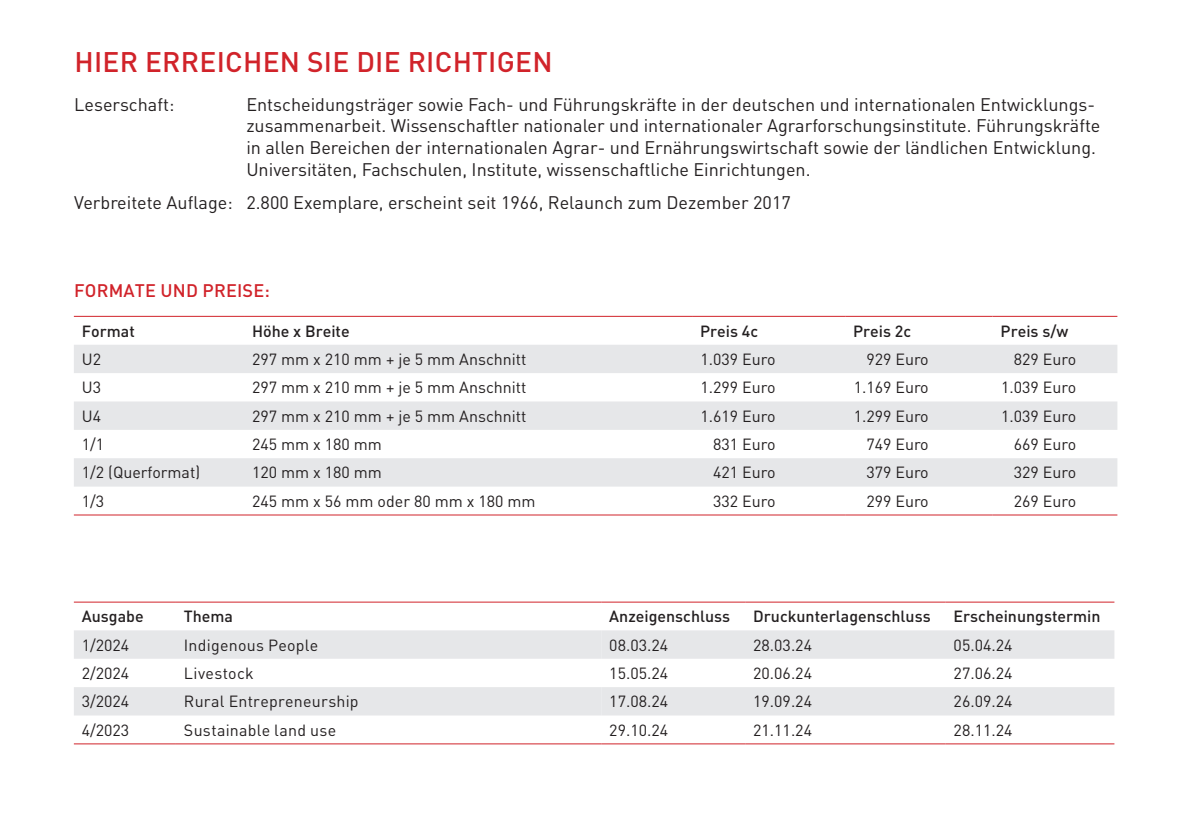
<style>
.page{position:relative;width:1191px;height:840px;background:#fff}
.page>*{position:absolute;margin:0;border:0;box-sizing:border-box;transform-origin:0 0}
.Headline{font:500 28px "DIN Pro";letter-spacing:.01em;color:#d1232a}
.t1{font:18px/21.6px "DIN Pro";color:#231f20}
.Tabellentext{font:500 18px "DIN Pro";letter-spacing:.01em;color:#d1232a}
.Standa1{font:16px "DIN Pro";color:#231f20}
.Tabellentext-2{font:500 16px "DIN Pro";color:#231f20}
.Standa1-2{font:16px "DIN Pro";letter-spacing:.02em;color:#231f20}
.Standa1-3{font:16px "DIN Pro";letter-spacing:.025em;color:#231f20}
</style>
<div class="page">
<svg style="left:74px;top:345px;width:1043px;height:141px;fill:#e6e7e9"></svg>
<hr style="left:74px;top:315px;width:170px;height:1px;background:#d1232a">
<hr style="left:244px;top:315px;width:448px;height:1px;background:#d1232a">
<hr style="left:692px;top:315px;width:153px;height:1px;background:#d1232a">
<hr style="left:845px;top:315px;width:147px;height:1px;background:#d1232a">
<hr style="left:992px;top:315px;width:125px;height:1px;background:#d1232a">
<hr style="left:74px;top:514px;width:170px;height:1px;background:#d1232a">
<hr style="left:244px;top:514px;width:448px;height:1px;background:#d1232a">
<hr style="left:692px;top:514px;width:153px;height:1px;background:#d1232a">
<hr style="left:845px;top:514px;width:147px;height:1px;background:#d1232a">
<hr style="left:992px;top:514px;width:125px;height:1px;background:#d1232a">
<svg style="left:74px;top:630px;width:1040px;height:85px;fill:#e6e7e9"></svg>
<svg style="left:176px;top:630px;width:425px;height:85px"></svg>
<hr style="left:74px;top:601px;width:102px;height:1px;background:#d1232a">
<hr style="left:176px;top:601px;width:425px;height:1px;background:#d1232a">
<hr style="left:601px;top:601px;width:144px;height:1px;background:#d1232a">
<hr style="left:745px;top:601px;width:200px;height:1px;background:#d1232a">
<hr style="left:945px;top:601px;width:169px;height:1px;background:#d1232a">
<hr style="left:74px;top:743px;width:102px;height:1px;background:#d1232a">
<hr style="left:176px;top:743px;width:425px;height:1px;background:#d1232a">
<hr style="left:601px;top:743px;width:144px;height:1px;background:#d1232a">
<hr style="left:745px;top:743px;width:200px;height:1px;background:#d1232a">
<hr style="left:945px;top:743px;width:169px;height:1px;background:#d1232a">
<p class="Headline" style="left:74px;top:43px;width:480px">HIER ERREICHEN SIE DIE RICHTIGEN</p>
<p class="t1" style="left:74px;top:93px;width:102px">Leserschaft:</p>
<p class="t1" style="left:246px;top:93px;width:855px">Entscheidungsträger sowie Fach- und Führungskräfte in der deutschen und internationalen Entwicklungs&shy;zusammenarbeit. Wissenschaftler nationaler und internationaler Agrarforschungsinstitute. Führungskräfte in allen Bereichen der internationalen Agrar- und Ernährungswirtschaft sowie der ländlichen Entwicklung.<br>Universitäten, Fachschulen, Institute, wissenschaftliche Einrichtungen.</p>
<p class="t1" style="left:74px;top:190px;width:718px">Verbreitete Auflage: 2.800 Exemplare, erscheint seit 1966, Relaunch zum Dezember 2017</p>
<p class="Tabellentext" style="left:74px;top:278px;width:197px">FORMATE UND PREISE:</p>
<p class="Tabellentext-2" style="left:82px;top:320px;width:54px">Format</p>
<p class="Tabellentext-2" style="left:252px;top:320px;width:99px">Höhe x Breite</p>
<p class="Tabellentext-2" style="left:700px;top:320px;width:60px">Preis 4c</p>
<p class="Tabellentext-2" style="left:853px;top:320px;width:60px">Preis 2c</p>
<p class="Tabellentext-2" style="left:1000px;top:320px;width:69px">Preis s/w</p>
<p class="Standa1" style="left:82px;top:348px;width:21px">U2</p>
<p class="Standa1" style="left:252px;top:348px;width:276px">297 mm x 210 mm + je 5 mm Anschnitt</p>
<p class="Standa1" style="left:700px;top:348px;width:76px">1.039 Euro</p>
<p class="Standa1" style="left:866px;top:348px;width:64px">929 Euro</p>
<p class="Standa1" style="left:1013px;top:348px;width:64px">829 Euro</p>
<p class="Standa1" style="left:82px;top:376px;width:21px">U3</p>
<p class="Standa1" style="left:252px;top:376px;width:276px">297 mm x 210 mm + je 5 mm Anschnitt</p>
<p class="Standa1" style="left:700px;top:376px;width:76px">1.299 Euro</p>
<p class="Standa1" style="left:853px;top:376px;width:76px">1.169 Euro</p>
<p class="Standa1" style="left:1001px;top:376px;width:76px">1.039 Euro</p>
<p class="Standa1" style="left:82px;top:405px;width:21px">U4</p>
<p class="Standa1" style="left:252px;top:405px;width:276px">297 mm x 210 mm + je 5 mm Anschnitt</p>
<p class="Standa1" style="left:700px;top:405px;width:76px">1.619 Euro</p>
<p class="Standa1" style="left:853px;top:405px;width:76px">1.299 Euro</p>
<p class="Standa1" style="left:1001px;top:405px;width:76px">1.039 Euro</p>
<p class="Standa1" style="left:82px;top:433px;width:24px">1/1</p>
<p class="Standa1" style="left:252px;top:433px;width:131px">245 mm x 180 mm</p>
<p class="Standa1" style="left:713px;top:433px;width:64px">831 Euro</p>
<p class="Standa1" style="left:866px;top:433px;width:64px">749 Euro</p>
<p class="Standa1" style="left:1013px;top:433px;width:64px">669 Euro</p>
<p class="Standa1" style="left:82px;top:461px;width:120px">1/2 (Querformat)</p>
<p class="Standa1" style="left:252px;top:461px;width:131px">120 mm x 180 mm</p>
<p class="Standa1" style="left:713px;top:461px;width:64px">421 Euro</p>
<p class="Standa1" style="left:866px;top:461px;width:64px">379 Euro</p>
<p class="Standa1" style="left:1013px;top:461px;width:64px">329 Euro</p>
<p class="Standa1" style="left:82px;top:490px;width:24px">1/3</p>
<p class="Standa1" style="left:252px;top:490px;width:285px">245 mm x 56 mm oder 80 mm x 180 mm</p>
<p class="Standa1" style="left:713px;top:490px;width:64px">332 Euro</p>
<p class="Standa1" style="left:866px;top:490px;width:64px">299 Euro</p>
<p class="Standa1" style="left:1013px;top:490px;width:64px">269 Euro</p>
<p class="Tabellentext-2" style="left:82px;top:605px;width:63px">Ausgabe</p>
<p class="Tabellentext-2" style="left:184px;top:605px;width:51px">Thema</p>
<p class="Tabellentext-2" style="left:609px;top:605px;width:122px">Anzeigenschluss</p>
<p class="Tabellentext-2" style="left:753px;top:605px;width:179px">Druckunterlagenschluss</p>
<p class="Tabellentext-2" style="left:953px;top:605px;width:148px">Erscheinungstermin</p>
<p class="Standa1" style="left:82px;top:633px;width:49px">1/2024</p>
<p class="Standa1" style="left:184px;top:633px;width:136px">Indigenous People</p>
<p class="Standa1" style="left:609px;top:633px;width:60px">08.03.24</p>
<p class="Standa1" style="left:753px;top:633px;width:60px">28.03.24</p>
<p class="Standa1" style="left:953px;top:633px;width:60px">05.04.24</p>
<p class="Standa1" style="left:82px;top:662px;width:49px">2/2024</p>
<p class="Standa1-3" style="left:184px;top:662px;width:71px">Livestock</p>
<p class="Standa1" style="left:609px;top:662px;width:60px">15.05.24</p>
<p class="Standa1" style="left:753px;top:662px;width:60px">20.06.24</p>
<p class="Standa1" style="left:953px;top:662px;width:60px">27.06.24</p>
<p class="Standa1" style="left:82px;top:690px;width:49px">3/2024</p>
<p class="Standa1" style="left:184px;top:690px;width:176px">Rural Entrepreneurship</p>
<p class="Standa1" style="left:609px;top:690px;width:60px">17.08.24</p>
<p class="Standa1" style="left:753px;top:690px;width:60px">19.09.24</p>
<p class="Standa1" style="left:953px;top:690px;width:60px">26.09.24</p>
<p class="Standa1" style="left:82px;top:718px;width:49px">4/2023</p>
<p class="Standa1-2" style="left:184px;top:718px;width:154px">Sustainable land use</p>
<p class="Standa1" style="left:609px;top:718px;width:60px">29.10.24</p>
<p class="Standa1" style="left:753px;top:718px;width:60px">21.11.24</p>
<p class="Standa1" style="left:953px;top:718px;width:60px">28.11.24</p>
</div>
